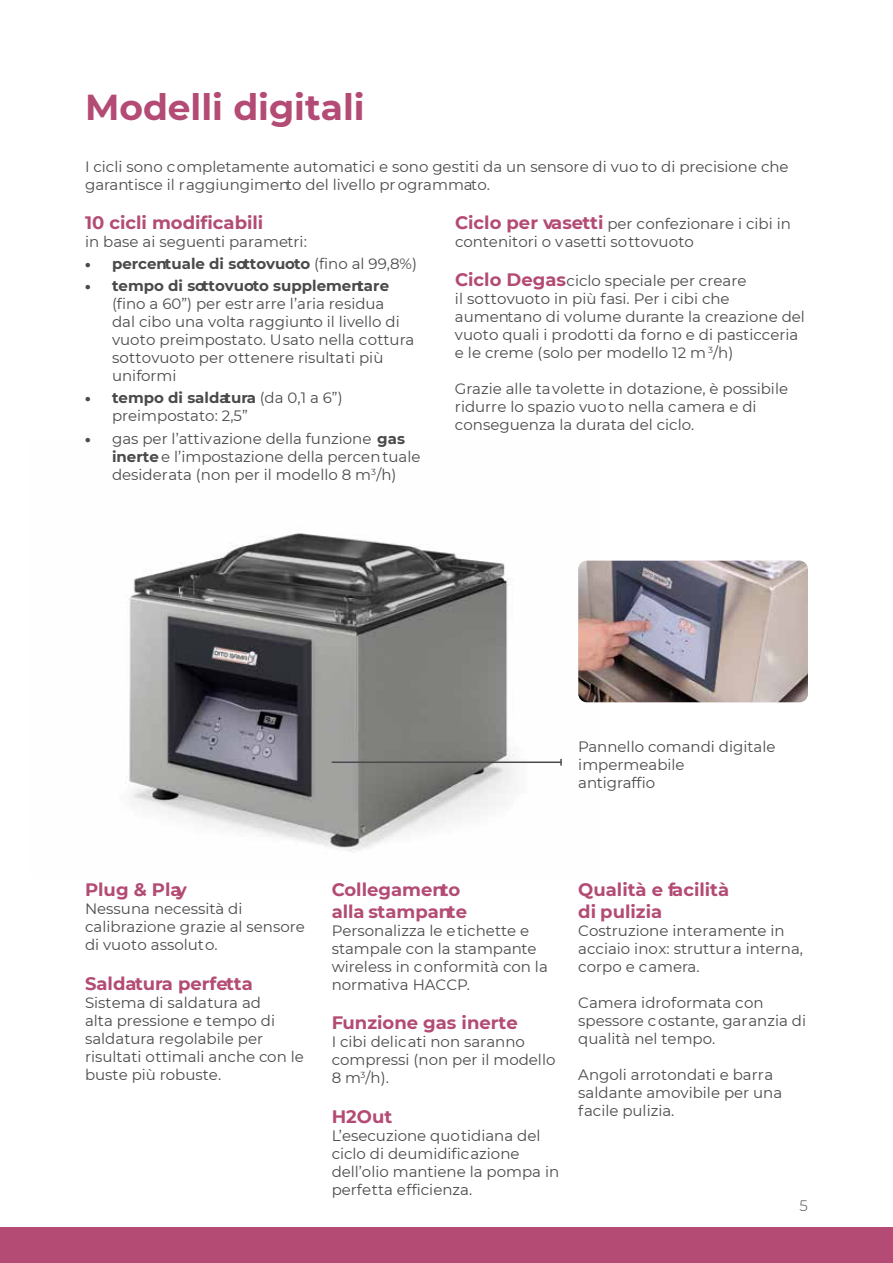
<style>
.page{position:relative;width:893px;height:1263px;background:#fff}
.page>*{position:absolute;margin:0;border:0;box-sizing:border-box;transform-origin:0 0}
.t1{font:700 36px "Montserrat";color:#b34b74}
.t2{font:700 18px/21.6px "Montserrat";color:#b34b74}
.t3{font:15px/18px "Montserrat";color:#4a4a4d}
.t4{font:700 15px "Montserrat";color:#4a4a4d}
.t5{font:300 15px "Montserrat";color:#4a4a4d}
.s1{font-weight:900;font-size:13.5px}
.s2{font-weight:400}
.s3{font-weight:700}
.s4{font-weight:700;font-size:18px;color:#b34b74}
</style>
<div class="page">
<div style="left:0;top:1227px;width:893px;height:36px;background:#b34b74"></div>
<img style="left:125px;top:533px;width:474px;height:319px">
<hr style="left:332px;top:761px;width:229px;height:2px;background:#4a4a4d">
<svg style="left:560px;top:759px;width:2px;height:7px"></svg>
<img style="left:578px;top:561px;width:230px;height:141px">
<h1 class="t1" style="left:85px;top:81px;width:281px">Modelli digitali</h1>
<p class="t3" style="left:85px;top:157px;width:705px">I cicli sono completamente automatici e sono gestiti da un sensore di vuo to di precisione che garantisce il raggiungimento del livello pr ogrammato.</p>
<p class="t2" style="left:85px;top:210px;width:180px">10 cicli modificabili</p>
<p class="t3" style="left:85px;top:232px;width:223px">in base ai seguenti parametri:</p>
<p class="t4" style="left:85px;top:253px;width:333px"><span class="s1">•</span> percentuale di sottovuoto <span class="s2">(fino al 99,8%)</span></p>
<p class="t3" style="left:112px;top:276px;width:304px;text-indent:-27px"><span class="s1">•</span> <span class="s3">tempo di sottovuoto supplementare </span>(fino a 60”) per estr arre l’aria residua<br>dal cibo una volta raggiunto il livello di vuoto preimpostato. Usato nella cottura sottovuoto per ottenere risultati più uniformi</p>
<p class="t3" style="left:112px;top:388px;width:232px;text-indent:-27px"><span class="s1">•</span> <span class="s3">tempo di saldatura</span> (da 0,1 a 6”) preimpostato: 2,5”</p>
<p class="t3" style="left:112px;top:429px;width:310px;text-indent:-27px"><span class="s1">•</span> gas per l’attivazione della funzione <span class="s3">gas inerte</span> e l’impostazione della percentuale desiderata (non per il modello 8 m<sup>3</sup>/h)</p>
<p class="t3" style="left:455px;top:214px;width:337px"><span class="s4">Ciclo per vasetti</span> per confezionare i cibi in contenitori o vasetti sottovuoto</p>
<p class="t3" style="left:455px;top:271px;width:351px"><span class="s4">Ciclo Degas</span>ciclo speciale per creare<br>il sottovuoto in più fasi. Per i cibi che aumentano di volume durante la creazione del vuoto quali i prodotti da forno e di pasticceria e le creme (solo per modello 12 m <sup>3</sup>/h)</p>
<p class="t3" style="left:455px;top:379px;width:335px">Grazie alle tavolette in dotazione, è possibile ridurre lo spazio vuoto nella camera e di conseguenza la durata del ciclo.</p>
<p class="t3" style="left:578px;top:737px;width:199px">Pannello comandi digitale impermeabile<br>antigraffio</p>
<p class="t2" style="left:85px;top:878px;width:103px">Plug &amp; Play</p>
<p class="t3" style="left:85px;top:899px;width:221px">Nessuna necessità di calibrazione grazie al sensore di vuoto assoluto.</p>
<p class="t2" style="left:85px;top:972px;width:169px">Saldatura perfetta</p>
<p class="t3" style="left:85px;top:993px;width:220px">Sistema di saldatura ad<br>alta pressione e tempo di saldatura regolabile per risultati ottimali anche con le buste più robuste.</p>
<p class="t2" style="left:332px;top:878px;width:137px">Collegamento alla stampante</p>
<p class="t3" style="left:332px;top:921px;width:218px">Personalizza le etichette e stampale con la stampante wireless in conformità con la normativa HACCP.</p>
<p class="t2" style="left:332px;top:1011px;width:188px">Funzione gas inerte</p>
<p class="t3" style="left:332px;top:1032px;width:225px">I cibi delicati non saranno compressi (non per il modello<br>8 m<sup>3</sup>/h).</p>
<p class="t2" style="left:332px;top:1105px;width:62px">H2Out</p>
<p class="t3" style="left:332px;top:1126px;width:229px">L’esecuzione quotidiana del ciclo di deumidificazione dell’olio mantiene la pompa in perfetta efficienza.</p>
<p class="t2" style="left:578px;top:878px;width:152px">Qualità e facilità di pulizia</p>
<p class="t3" style="left:578px;top:921px;width:226px">Costruzione interamente in acciaio inox: struttura interna, corpo e camera.</p>
<p class="t3" style="left:578px;top:993px;width:229px">Camera idroformata con spessore costante, garanzia di qualità nel tempo.</p>
<p class="t3" style="left:578px;top:1065px;width:205px">Angoli arrotondati e barra saldante amovibile per una facile pulizia.</p>
<p class="t5" style="left:800px;top:1196px;width:10px">5</p>
</div>
